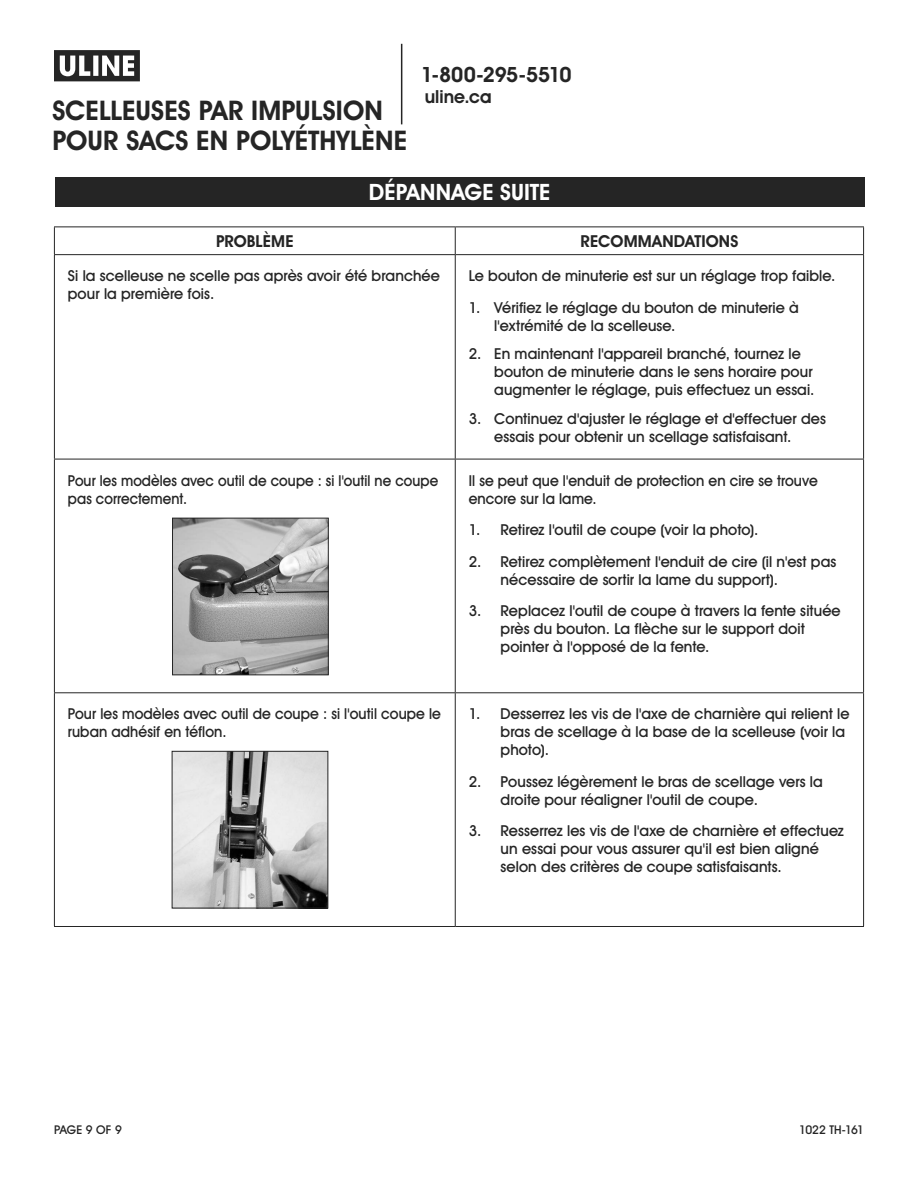
<style>
.page{position:relative;width:918px;height:1188px;background:#fff}
.page>*{position:absolute;margin:0;border:0;box-sizing:border-box;transform-origin:0 0}
.t1{font:700 27px/30px "Uline Two Knine";color:#252525}
.t2{font:700 22.5px "Uline Two Knine";letter-spacing:.005em;color:#fff}
.t3{font:700 21px "Uline Two Knine";letter-spacing:-.02em;color:#252525}
.t4{font:700 18px "Uline Two Knine";color:#252525}
.t5{font:700 16.5px "Uline Two Knine";letter-spacing:.01em;color:#252525}
.t6{font:15px/18px "Uline Two Knine";letter-spacing:.005em;color:#252525}
.t7{font:15px/18px "Uline Two Knine";letter-spacing:.005em;color:#252525;scale:.96 1}
.t8{font:15px/18px "Uline Two Knine";letter-spacing:.005em;color:#252525;scale:.94 1}
.t9{font:12px "Uline Two Knine";letter-spacing:-.025em;color:#252525}
.t10{font:12px "Uline Two Knine";letter-spacing:-.005em;color:#252525}
</style>
<div class="page">
<hr style="left:401px;top:44px;width:1px;height:80px;background:#252525">
<svg style="left:54px;top:50px;width:86px;height:31px"></svg>
<div style="left:55px;top:177px;width:810px;height:30px;background:#252525"></div>
<hr style="left:54px;top:459px;width:401px;height:1px;background:#252525">
<hr style="left:455px;top:459px;width:409px;height:1px;background:#252525">
<hr style="left:54px;top:692px;width:401px;height:1px;background:#252525">
<hr style="left:455px;top:692px;width:409px;height:1px;background:#252525">
<hr style="left:54px;top:254px;width:401px;height:1px;background:#252525">
<hr style="left:455px;top:254px;width:409px;height:1px;background:#252525">
<hr style="left:54px;top:255px;width:1px;height:204px;background:#252525">
<hr style="left:455px;top:255px;width:1px;height:204px;background:#252525">
<hr style="left:863px;top:255px;width:1px;height:204px;background:#252525">
<hr style="left:54px;top:226px;width:401px;height:1px;background:#252525">
<svg style="left:54px;top:227px;width:1px;height:27px"></svg>
<hr style="left:455px;top:226px;width:409px;height:1px;background:#252525">
<svg style="left:455px;top:227px;width:1px;height:27px"></svg>
<svg style="left:863px;top:227px;width:1px;height:27px"></svg>
<hr style="left:54px;top:459px;width:1px;height:233px;background:#252525">
<hr style="left:455px;top:459px;width:1px;height:233px;background:#252525">
<hr style="left:863px;top:459px;width:1px;height:233px;background:#252525">
<hr style="left:54px;top:693px;width:1px;height:233px;background:#252525">
<hr style="left:455px;top:693px;width:1px;height:233px;background:#252525">
<hr style="left:863px;top:693px;width:1px;height:233px;background:#252525">
<hr style="left:54px;top:926px;width:401px;height:1px;background:#252525">
<hr style="left:455px;top:926px;width:409px;height:1px;background:#252525">
<img style="left:174px;top:753px;width:152px;height:153px">
<div style="left:172px;top:751px;width:156px;height:157px;border:1px solid #252525"></div>
<img style="left:174px;top:520px;width:153px;height:153px">
<div style="left:172px;top:518px;width:157px;height:157px;border:1px solid #252525"></div>
<h3 class="t3" style="left:421px;top:62px;width:152px">1-800-295-5510</h3>
<p class="t4" style="left:425px;top:86px;width:68px">uline.ca</p>
<h1 class="t1" style="left:52px;top:95px;width:356px">SCELLEUSES PAR IMPULSION<br>POUR SACS EN POLYÉTHYLÈNE</h1>
<h2 class="t2" style="left:369px;top:179px;width:183px">DÉPANNAGE SUITE</h2>
<p class="t5" style="left:216px;top:231px;width:79px">PROBLÈME</p>
<p class="t5" style="left:581px;top:231px;width:159px">RECOMMANDATIONS</p>
<p class="t6" style="left:68px;top:267px;width:374px">Si la scelleuse ne scelle pas après avoir été branchée pour la première fois.</p>
<p class="t6" style="left:469px;top:267px;width:368px">Le bouton de minuterie est sur un réglage trop faible.</p>
<p class="t6" style="left:494px;top:298px;width:306px;text-indent:-26px">1. Vérifiez le réglage du bouton de minuterie à l'extrémité de la scelleuse.</p>
<p class="t6" style="left:494px;top:345px;width:322px;text-indent:-26px">2. En maintenant l'appareil branché, tournez le bouton de minuterie dans le sens horaire pour augmenter le réglage, puis effectuez un essai.</p>
<p class="t6" style="left:469px;top:410px;width:359px;text-align:center">3. Continuez d'ajuster le réglage et d'effectuer des essais pour obtenir un scellage satisfaisant.</p>
<p class="t8" style="left:68px;top:471px;width:396px">Pour les modèles avec outil de coupe : si l'outil ne coupe pas correctement.</p>
<p class="t7" style="left:469px;top:471px;width:365px">Il se peut que l'enduit de protection en cire se trouve encore sur la lame.</p>
<p class="t6" style="left:469px;top:521px;width:291px">1. Retirez l'outil de coupe (voir la photo).</p>
<p class="t6" style="left:501px;top:552px;width:337px;text-indent:-32px">2. Retirez complètement l'enduit de cire (il n'est pas nécessaire de sortir la lame du support).</p>
<p class="t6" style="left:501px;top:602px;width:342px;text-indent:-32px">3. Replacez l'outil de coupe à travers la fente située près du bouton. La flèche sur le support doit pointer à l'opposé de la fente.</p>
<p class="t7" style="left:68px;top:705px;width:390px">Pour les modèles avec outil de coupe : si l'outil coupe le ruban adhésif en téflon.</p>
<p class="t6" style="left:501px;top:705px;width:350px;text-indent:-32px">1. Desserrez les vis de l'axe de charnière qui relient le bras de scellage à la base de la scelleuse (voir la photo).</p>
<p class="t6" style="left:501px;top:772px;width:324px;text-indent:-32px">2. Poussez légèrement le bras de scellage vers la droite pour réaligner l'outil de coupe.</p>
<p class="t6" style="left:501px;top:822px;width:345px;text-indent:-32px">3. Resserrez les vis de l'axe de charnière et effectuez un essai pour vous assurer qu'il est bien aligné selon des critères de coupe satisfaisants.</p>
<p class="t10" style="left:54px;top:1122px;width:69px">PAGE 9 OF 9</p>
<p class="t9" style="left:799px;top:1122px;width:66px">1022 TH-161</p>
</div>
